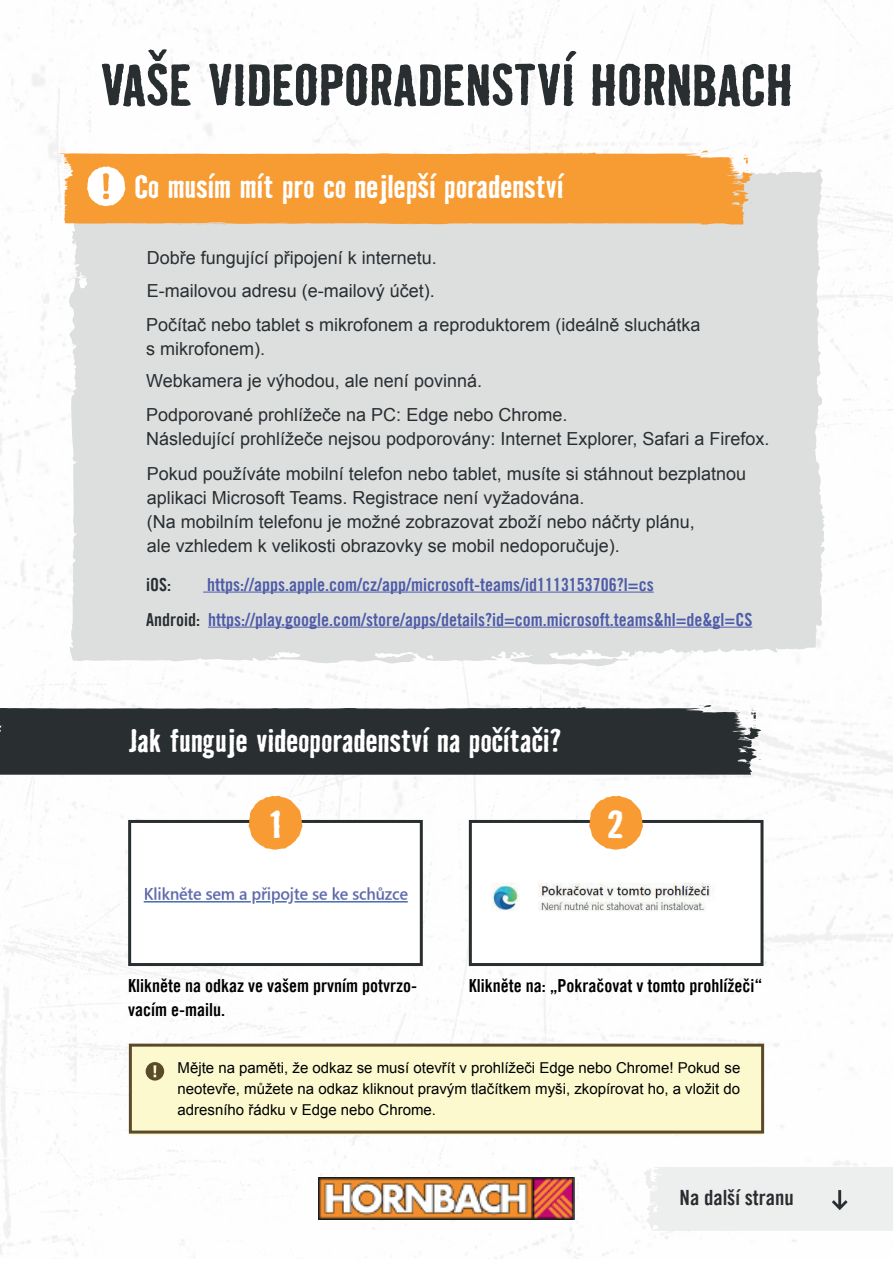
<style>
.page{position:relative;width:893px;height:1263px;background:#fff}
.page>*{position:absolute;margin:0;border:0;box-sizing:border-box;transform-origin:0 0}
.t1{font:700 54px "Bad House Hornbach";color:#292e31}
.t2{font:700 36px "Bad House Hornbach";color:#fff}
.t3{font:700 30px "Bad House Hornbach";letter-spacing:-.01em;color:#fff}
.t4{font:21px "Trade Gothic Hornbach Bd Cn 20";color:#292c2f}
.t5{font:18px/24px "Arial";color:#292e31}
.t6{font:18px "Trade Gothic Hornbach Bd Cn 20";color:#4e5ca8}
.t7{font:18px/24px "Trade Gothic Hornbach Bd Cn 20";color:#000002}
.t8{font:18px "Trade Gothic Hornbach Bd Cn 20";color:#292e31}
.t9{font:15px/21px "Arial";color:#000002;text-align:justify}
.s1{color:#292e31}
</style>
<div class="page">
<img style="left:0;top:0;width:893px;height:1259px">
<div style="left:548px;top:553px;width:275px;height:113px;background:#dddfdf"></div>
<svg style="left:275px;top:151px;width:433px;height:3px"></svg>
<svg style="left:87px;top:166px;width:38px;height:40px"></svg>
<hr style="left:208px;top:627px;width:544px;height:1px;background:#4e5ca8">
<hr style="left:203px;top:592px;width:451px;height:1px;background:#4e5ca8">
<svg style="left:261px;top:705px;width:451px;height:4px"></svg>
<div style="left:128px;top:820px;width:295px;height:146px;background:#fff;border:3px solid #292e31"></div>
<div style="left:469px;top:820px;width:294px;height:146px;background:#fff;border:3px solid #292e31"></div>
<img style="left:143px;top:887px;width:266px;height:17px">
<img style="left:492px;top:883px;width:221px;height:28px">
<svg style="left:589px;top:796px;width:54px;height:54px"></svg>
<div style="left:130px;top:1045px;width:632px;height:90px;background:#fbf9cd"></div>
<svg style="left:248px;top:796px;width:54px;height:54px"></svg>
<div style="left:129px;top:1044px;width:635px;height:89px;border:3px solid #5b4a2a"></div>
<img style="left:319px;top:1178px;width:255px;height:42px">
<svg style="left:644px;top:1167px;width:18px;height:25px"></svg>
<svg style="left:146px;top:1062px;width:18px;height:18px"></svg>
<svg style="left:832px;top:1190px;width:16px;height:20px"></svg>
<p class="t1" style="left:100px;top:49px;width:694px">VAŠE VIDEOPORADENSTVÍ HORNBACH</p>
<p class="t3" style="left:134px;top:167px;width:431px">Co musím mít pro co nejlepší poradenství</p>
<p class="t5" style="left:147px;top:246px;width:292px">Dobře fungující připojení k internetu.</p>
<p class="t5" style="left:147px;top:279px;width:290px">E-mailovou adresu (e-mailový účet).</p>
<p class="t5" style="left:146px;top:313px;width:556px">Počítač nebo tablet s mikrofonem a reproduktorem (ideálně sluchátka s mikrofonem).</p>
<p class="t5" style="left:146px;top:369px;width:337px">Webkamera je výhodou, ale není povinná.</p>
<p class="t5" style="left:146px;top:403px;width:625px">Podporované prohlížeče na PC: Edge nebo Chrome.<br>Následující prohlížeče nejsou podporovány: Internet Explorer, Safari a Firefox.</p>
<p class="t5" style="left:147px;top:462px;width:601px">Pokud používáte mobilní telefon nebo tablet, musíte si stáhnout bezplatnou aplikaci Microsoft Teams. Registrace není vyžadována.</p>
<p class="t5" style="left:147px;top:510px;width:550px">(Na mobilním telefonu je možné zobrazovat zboží nebo náčrty plánu, ale vzhledem k velikosti obrazovky se mobil nedoporučuje).</p>
<p class="t8" style="left:146px;top:573px;width:26px">iOS:</p>
<p class="t6" style="left:207px;top:573px;width:448px">https://apps.apple.com/cz/app/microsoft-teams/id1113153706?l=cs</p>
<p class="t6" style="left:146px;top:608px;width:608px"><span class="s1">Android:</span> https://play.google.com/store/apps/details?id=com.microsoft.teams&amp;hl=de&amp;gl=CS</p>
<p class="t3" style="left:128px;top:721px;width:435px">Jak funguje videoporadenství na počítači?</p>
<p class="t2" style="left:269px;top:800px;width:13px">1</p>
<p class="t2" style="left:607px;top:800px;width:18px">2</p>
<p class="t7" style="left:128px;top:973px;width:290px">Klikněte na odkaz ve vašem prvním potvrzo&shy;vacím e-mailu.</p>
<p class="t7" style="left:469px;top:973px;width:295px">Klikněte na: „Pokračovat v tomto prohlížeči“</p>
<p class="t9" style="left:178px;top:1057px;width:564px">Mějte na paměti, že odkaz se musí otevřít v prohlížeči Edge nebo Chrome! Pokud se neotevře, můžete na odkaz kliknout pravým tlačítkem myši, zkopírovat ho, a vložit do adresního řádku v Edge nebo Chrome.</p>
<p class="t4" style="left:679px;top:1185px;width:116px">Na další stranu</p>
</div>
